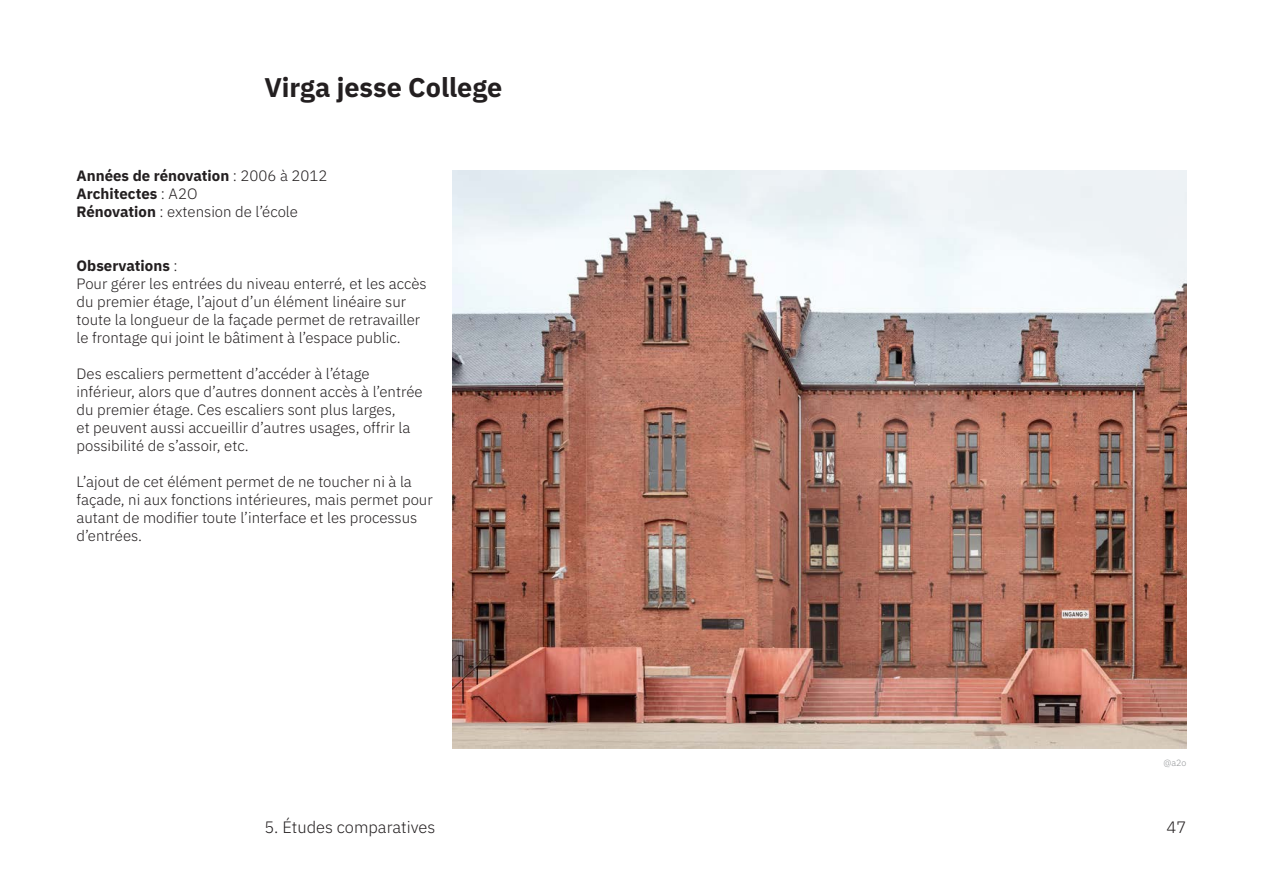
<style>
.page{position:relative;width:1263px;height:893px;background:#fff}
.page>*{position:absolute;margin:0;border:0;box-sizing:border-box;transform-origin:0 0}
.Titre{font:700 27px "IBM Plex Sans";color:#231f20}
.Titre_petit_bas{font:300 16.5px "IBM Plex Sans";color:#231f20}
.Texte{font:300 15px/18px "IBM Plex Sans";color:#231f20}
.Texte-2{font:700 15px "IBM Plex Sans";color:#231f20}
.Texte-3{font:300 9px "IBM Plex Sans";color:#939598}
.s1{font-weight:300}
.s2{font-weight:700}
</style>
<div class="page">
<img style="left:452px;top:170px;width:734px;height:578px">
<p class="Titre" style="left:264px;top:66px;width:239px">Virga jesse College</p>
<p class="Texte-2" style="left:77px;top:164px;width:252px">Années de rénovation <span class="s1">: 2006 à 2012</span></p>
<p class="Texte-2" style="left:77px;top:182px;width:122px">Architectes <span class="s1">: A2O</span></p>
<p class="Texte" style="left:77px;top:202px;width:223px"><span class="s2">Rénovation</span> : extension de l’école</p>
<p class="Texte-2" style="left:77px;top:254px;width:103px">Observations <span class="s1">:</span></p>
<p class="Texte" style="left:77px;top:274px;width:352px">Pour gérer les entrées du niveau enterré, et les accès du premier étage, l’ajout d’un élément linéaire sur toute la longueur de la façade permet de retravailler le frontage qui joint le bâtiment à l’espace public.</p>
<p class="Texte" style="left:77px;top:364px;width:348px">Des escaliers permettent d’accéder à l’étage inférieur, alors que d’autres donnent accès à l’entrée du premier étage. Ces escaliers sont plus larges,<br>et peuvent aussi accueillir d’autres usages, offrir la possibilité de s’assoir, etc.</p>
<p class="Texte" style="left:77px;top:472px;width:358px">L’ajout de cet élément permet de ne toucher ni à la façade, ni aux fonctions intérieures, mais permet pour autant de modifier toute l’interface et les processus d’entrées.</p>
<p class="Texte-3" style="left:1163px;top:756px;width:25px">@a2o</p>
<p class="Titre_petit_bas" style="left:264px;top:815px;width:173px">5. Études comparatives</p>
<p class="Titre_petit_bas" style="left:1166px;top:814px;width:21px">47</p>
</div>
